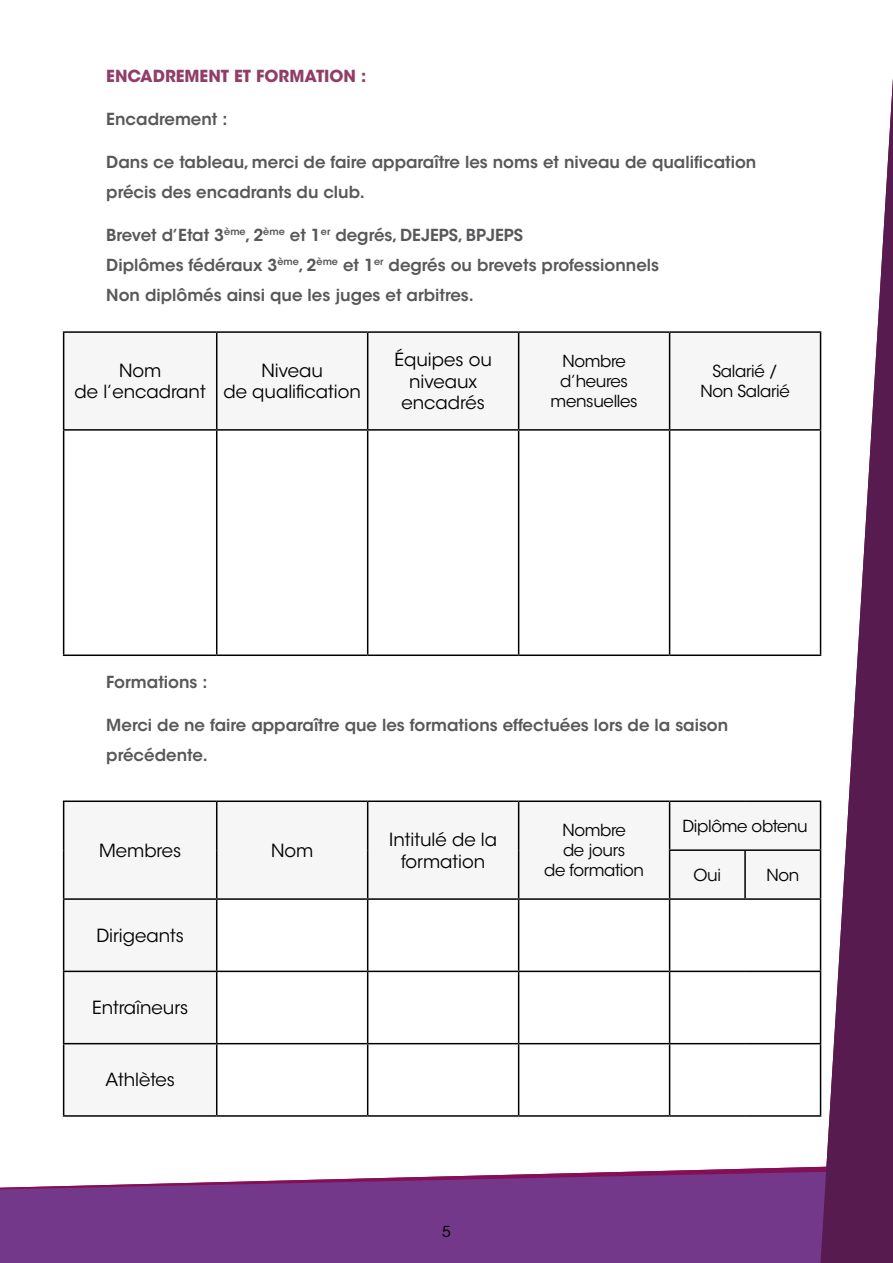
<style>
.page{position:relative;width:893px;height:1263px;background:#fff}
.page>*{position:absolute;margin:0;border:0;box-sizing:border-box;transform-origin:0 0}
.t1{font:18px/21.6px "ITC Avant Garde Std";color:#000;text-align:center}
.t2{font:600 16.5px/30px "ITC Avant Garde Std";color:#58585a}
.t3{font:16.5px/19.8px "ITC Avant Garde Std";letter-spacing:-.02em;color:#000;text-align:center}
.t4{font:700 16.5px "ITC Avant Garde Std";color:#903e67}
.t5{font:15px "ITC Avant Garde Std";color:#000}
</style>
<div class="page">
<svg style="left:0;top:1170px;width:819px;height:93px;background:#7e4691"></svg>
<svg style="left:819px;top:78px;width:74px;height:1185px"></svg>
<div style="left:64px;top:333px;width:756px;height:96px;background:#f6f6f6"></div>
<hr style="left:63px;top:431px;width:1px;height:223px;background:#000">
<hr style="left:216px;top:431px;width:1px;height:223px;background:#000">
<hr style="left:367px;top:431px;width:1px;height:223px;background:#000">
<hr style="left:518px;top:431px;width:1px;height:223px;background:#000">
<hr style="left:669px;top:431px;width:1px;height:223px;background:#000">
<hr style="left:820px;top:431px;width:1px;height:223px;background:#000">
<hr style="left:63px;top:654px;width:154px;height:2px;background:#000">
<hr style="left:217px;top:654px;width:151px;height:2px;background:#000">
<hr style="left:368px;top:654px;width:151px;height:2px;background:#000">
<hr style="left:519px;top:654px;width:151px;height:2px;background:#000">
<hr style="left:670px;top:654px;width:151px;height:2px;background:#000">
<hr style="left:63px;top:331px;width:154px;height:2px;background:#000">
<hr style="left:63px;top:333px;width:1px;height:96px;background:#000">
<hr style="left:63px;top:429px;width:154px;height:2px;background:#000">
<hr style="left:217px;top:331px;width:151px;height:2px;background:#000">
<hr style="left:216px;top:333px;width:1px;height:96px;background:#000">
<hr style="left:217px;top:429px;width:151px;height:2px;background:#000">
<hr style="left:368px;top:331px;width:151px;height:2px;background:#000">
<hr style="left:367px;top:333px;width:1px;height:96px;background:#000">
<hr style="left:368px;top:429px;width:151px;height:2px;background:#000">
<hr style="left:519px;top:331px;width:151px;height:2px;background:#000">
<hr style="left:518px;top:333px;width:1px;height:96px;background:#000">
<hr style="left:519px;top:429px;width:151px;height:2px;background:#000">
<hr style="left:670px;top:331px;width:151px;height:2px;background:#000">
<hr style="left:669px;top:333px;width:1px;height:96px;background:#000">
<hr style="left:820px;top:333px;width:1px;height:96px;background:#000">
<hr style="left:670px;top:429px;width:151px;height:2px;background:#000">
<svg style="left:64px;top:802px;width:756px;height:313px"></svg>
<hr style="left:367px;top:900px;width:1px;height:70px;background:#000">
<hr style="left:518px;top:900px;width:1px;height:70px;background:#000">
<hr style="left:669px;top:900px;width:1px;height:70px;background:#000">
<hr style="left:820px;top:900px;width:1px;height:70px;background:#000">
<hr style="left:217px;top:970px;width:151px;height:2px;background:#000">
<hr style="left:368px;top:970px;width:151px;height:2px;background:#000">
<hr style="left:367px;top:972px;width:1px;height:71px;background:#000">
<hr style="left:519px;top:970px;width:151px;height:2px;background:#000">
<hr style="left:518px;top:972px;width:1px;height:71px;background:#000">
<hr style="left:670px;top:970px;width:75px;height:2px;background:#000">
<hr style="left:669px;top:972px;width:1px;height:71px;background:#000">
<hr style="left:745px;top:970px;width:76px;height:2px;background:#000">
<hr style="left:820px;top:972px;width:1px;height:71px;background:#000">
<hr style="left:217px;top:1043px;width:151px;height:1px;background:#000">
<hr style="left:368px;top:1043px;width:151px;height:1px;background:#000">
<hr style="left:367px;top:1044px;width:1px;height:71px;background:#000">
<hr style="left:519px;top:1043px;width:151px;height:1px;background:#000">
<hr style="left:518px;top:1044px;width:1px;height:71px;background:#000">
<hr style="left:670px;top:1043px;width:75px;height:1px;background:#000">
<hr style="left:669px;top:1044px;width:1px;height:71px;background:#000">
<hr style="left:745px;top:1043px;width:76px;height:1px;background:#000">
<hr style="left:820px;top:1044px;width:1px;height:71px;background:#000">
<hr style="left:217px;top:1115px;width:151px;height:2px;background:#000">
<hr style="left:368px;top:1115px;width:151px;height:2px;background:#000">
<hr style="left:519px;top:1115px;width:151px;height:2px;background:#000">
<hr style="left:670px;top:1115px;width:75px;height:2px;background:#000">
<hr style="left:745px;top:1115px;width:76px;height:2px;background:#000">
<hr style="left:63px;top:800px;width:154px;height:2px;background:#000">
<hr style="left:63px;top:802px;width:1px;height:48px;background:#000">
<hr style="left:63px;top:850px;width:1px;height:48px;background:#000">
<hr style="left:217px;top:800px;width:151px;height:2px;background:#000">
<hr style="left:216px;top:802px;width:1px;height:48px;background:#000">
<hr style="left:216px;top:850px;width:1px;height:48px;background:#000">
<hr style="left:217px;top:898px;width:151px;height:2px;background:#000">
<hr style="left:368px;top:800px;width:151px;height:2px;background:#000">
<hr style="left:367px;top:802px;width:1px;height:48px;background:#000">
<hr style="left:367px;top:850px;width:1px;height:48px;background:#000">
<hr style="left:368px;top:898px;width:151px;height:2px;background:#000">
<hr style="left:519px;top:800px;width:151px;height:2px;background:#000">
<hr style="left:518px;top:802px;width:1px;height:48px;background:#000">
<hr style="left:518px;top:850px;width:1px;height:48px;background:#000">
<hr style="left:519px;top:898px;width:151px;height:2px;background:#000">
<hr style="left:670px;top:800px;width:75px;height:2px;background:#000">
<hr style="left:669px;top:802px;width:1px;height:47px;background:#000">
<hr style="left:745px;top:800px;width:76px;height:2px;background:#000">
<hr style="left:820px;top:802px;width:1px;height:47px;background:#000">
<hr style="left:669px;top:849px;width:76px;height:2px;background:#000">
<hr style="left:669px;top:851px;width:1px;height:47px;background:#000">
<hr style="left:670px;top:898px;width:75px;height:2px;background:#000">
<hr style="left:745px;top:849px;width:76px;height:2px;background:#000">
<hr style="left:744px;top:851px;width:2px;height:47px;background:#000">
<hr style="left:820px;top:851px;width:1px;height:47px;background:#000">
<hr style="left:745px;top:898px;width:76px;height:2px;background:#000">
<hr style="left:63px;top:898px;width:154px;height:2px;background:#000">
<hr style="left:63px;top:900px;width:1px;height:70px;background:#000">
<hr style="left:216px;top:900px;width:1px;height:70px;background:#000">
<hr style="left:63px;top:970px;width:154px;height:2px;background:#000">
<hr style="left:63px;top:972px;width:1px;height:71px;background:#000">
<hr style="left:216px;top:972px;width:1px;height:71px;background:#000">
<hr style="left:63px;top:1043px;width:154px;height:1px;background:#000">
<hr style="left:63px;top:1044px;width:1px;height:71px;background:#000">
<hr style="left:216px;top:1044px;width:1px;height:71px;background:#000">
<hr style="left:63px;top:1115px;width:154px;height:2px;background:#000">
<p class="t4" style="left:106px;top:66px;width:262px">ENCADREMENT ET FORMATION :</p>
<p class="t2" style="left:106px;top:104px;width:123px">Encadrement :</p>
<p class="t2" style="left:106px;top:147px;width:652px">Dans ce tableau, merci de faire apparaître les noms et niveau de qualification précis des encadrants du club.</p>
<p class="t2" style="left:106px;top:220px;width:554px">Brevet d’Etat 3<sup>ème</sup>, 2<sup>ème</sup> et 1<sup>er</sup> degrés, DEJEPS, BPJEPS<br>Diplômes fédéraux 3<sup>ème</sup>, 2<sup>ème</sup> et 1<sup>er</sup> degrés ou brevets professionnels<br>Non diplômés ainsi que les juges et arbitres.</p>
<p class="t1" style="left:75px;top:360px;width:133px">Nom<br>de l’encadrant</p>
<p class="t1" style="left:223px;top:360px;width:139px">Niveau<br>de qualification</p>
<p class="t1" style="left:394px;top:349px;width:99px">Équipes ou niveaux encadrés</p>
<p class="t3" style="left:551px;top:352px;width:88px">Nombre d’heures mensuelles</p>
<p class="t3" style="left:700px;top:361px;width:91px">Salarié /<br>Non Salarié</p>
<p class="t2" style="left:106px;top:667px;width:103px">Formations :</p>
<p class="t2" style="left:106px;top:710px;width:623px">Merci de ne faire apparaître que les formations effectuées lors de la saison précédente.</p>
<p class="t1" style="left:99px;top:840px;width:83px">Membres</p>
<p class="t1" style="left:271px;top:840px;width:44px">Nom</p>
<p class="t1" style="left:389px;top:829px;width:109px">Intitulé de la formation</p>
<p class="t3" style="left:544px;top:821px;width:102px">Nombre<br>de jours<br>de formation</p>
<p class="t3" style="left:682px;top:816px;width:127px">Diplôme obtenu</p>
<p class="t3" style="left:694px;top:865px;width:29px">Oui</p>
<p class="t3" style="left:766px;top:865px;width:34px">Non</p>
<p class="t1" style="left:96px;top:925px;width:89px">Dirigeants</p>
<p class="t1" style="left:92px;top:997px;width:98px">Entraîneurs</p>
<p class="t1" style="left:105px;top:1069px;width:71px">Athlètes</p>
<p class="t5" style="left:442px;top:1222px;width:10px">5</p>
</div>
